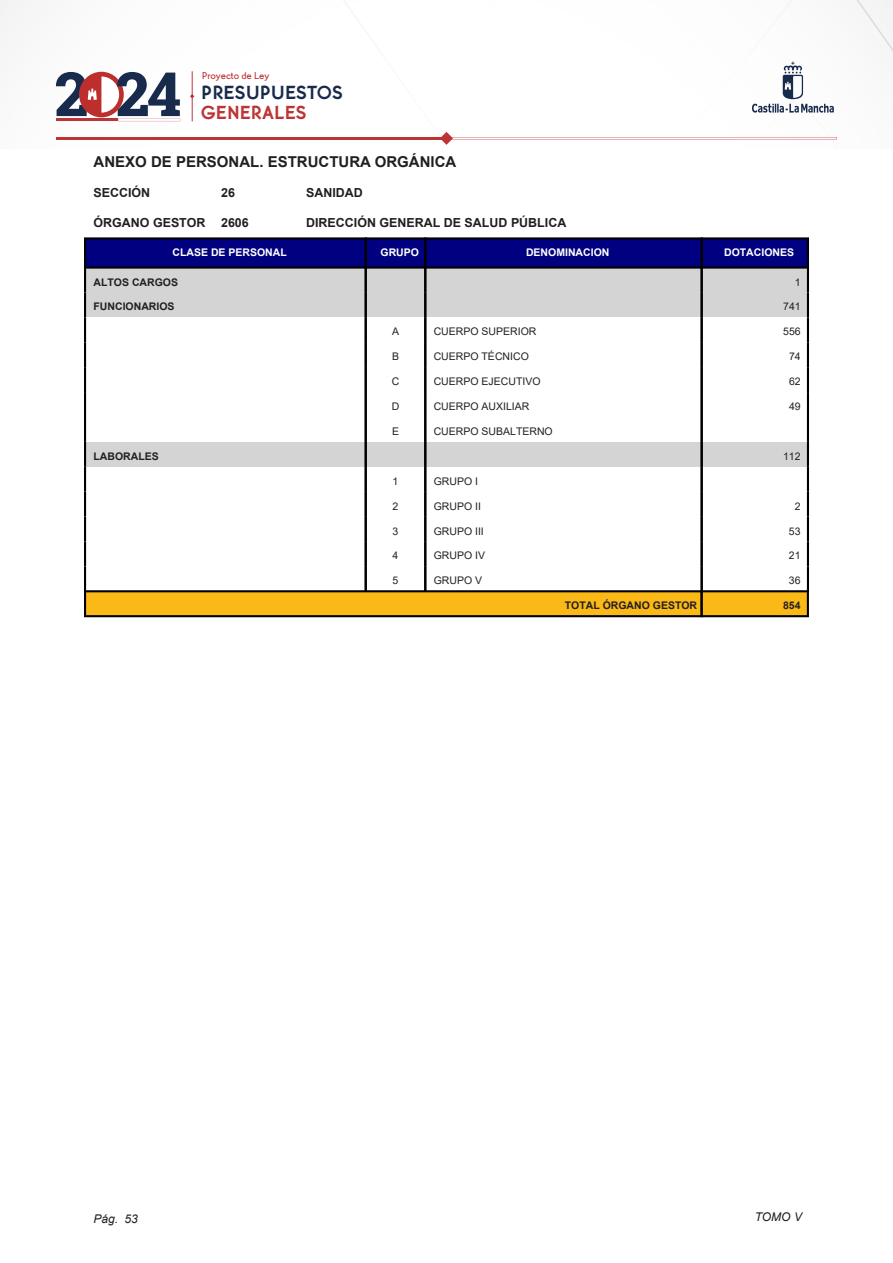
<style>
.page{position:relative;width:893px;height:1263px;background:#fff}
.page>*{position:absolute;margin:0;border:0;box-sizing:border-box;transform-origin:0 0}
.t1{font:700 19.8px "Martin Got URWT";color:#192b4c}
.t2{font:700 19.65px "Martin Got URWT";color:#bc3436}
.t3{font:700 15px "Arial";color:#231f20}
.t4{font:700 12.45px "Arial";color:#231f20}
.t5{font:italic 12px "Arial";color:#231f20}
.t6{font:10.5px "Arial";color:#231f20}
.t7{font:700 10.5px "Arial";color:#231f20}
.t8{font:700 10.5px "Arial";color:#fff}
.t9{font:500 10.2px "Martin Got URWT";letter-spacing:-.005em;color:#bc3436}
</style>
<div class="page">
<hr style="left:56px;top:137px;width:390px;height:2px;background:#bc3436">
<svg style="left:440px;top:0;width:453px;height:145px"></svg>
<svg style="left:0;top:0;width:272px;height:140px"></svg>
<div style="left:85px;top:238px;width:281px;height:30px;background:#000080"></div>
<div style="left:366px;top:238px;width:59px;height:30px;background:#000080"></div>
<div style="left:425px;top:238px;width:277px;height:30px;background:#000080"></div>
<div style="left:702px;top:238px;width:106px;height:30px;background:#000080"></div>
<div style="left:85px;top:268px;width:281px;height:24px;background:#d4d4d4"></div>
<div style="left:366px;top:268px;width:59px;height:24px;background:#d4d4d4"></div>
<div style="left:425px;top:268px;width:277px;height:24px;background:#d4d4d4"></div>
<div style="left:702px;top:268px;width:106px;height:24px;background:#d4d4d4"></div>
<div style="left:85px;top:292px;width:281px;height:25px;background:#d4d4d4"></div>
<div style="left:366px;top:292px;width:59px;height:25px;background:#d4d4d4"></div>
<div style="left:425px;top:292px;width:277px;height:25px;background:#d4d4d4"></div>
<div style="left:702px;top:292px;width:106px;height:25px;background:#d4d4d4"></div>
<div style="left:85px;top:442px;width:281px;height:25px;background:#d4d4d4"></div>
<div style="left:366px;top:442px;width:59px;height:25px;background:#d4d4d4"></div>
<div style="left:425px;top:442px;width:277px;height:25px;background:#d4d4d4"></div>
<div style="left:702px;top:442px;width:106px;height:25px;background:#d4d4d4"></div>
<div style="left:85px;top:591px;width:617px;height:25px;background:#fbb917"></div>
<div style="left:702px;top:591px;width:106px;height:25px;background:#fbb917"></div>
<hr style="left:84px;top:238px;width:2px;height:30px;background:#000">
<hr style="left:84px;top:237px;width:283px;height:2px;background:#000">
<hr style="left:84px;top:266px;width:283px;height:3px;background:#000">
<hr style="left:365px;top:238px;width:2px;height:30px;background:#000">
<hr style="left:365px;top:237px;width:61px;height:2px;background:#000">
<hr style="left:365px;top:266px;width:61px;height:3px;background:#000">
<hr style="left:424px;top:238px;width:2px;height:30px;background:#000">
<hr style="left:424px;top:237px;width:279px;height:2px;background:#000">
<hr style="left:424px;top:266px;width:279px;height:3px;background:#000">
<hr style="left:701px;top:238px;width:2px;height:30px;background:#000">
<hr style="left:807px;top:238px;width:2px;height:30px;background:#000">
<hr style="left:701px;top:237px;width:108px;height:2px;background:#000">
<hr style="left:701px;top:266px;width:108px;height:3px;background:#000">
<hr style="left:84px;top:268px;width:2px;height:24px;background:#000">
<hr style="left:365px;top:268px;width:2px;height:24px;background:#000">
<hr style="left:424px;top:268px;width:2px;height:24px;background:#000">
<hr style="left:701px;top:268px;width:2px;height:24px;background:#000">
<hr style="left:807px;top:268px;width:2px;height:24px;background:#000">
<hr style="left:84px;top:292px;width:2px;height:25px;background:#000">
<hr style="left:365px;top:292px;width:2px;height:25px;background:#000">
<hr style="left:424px;top:292px;width:2px;height:25px;background:#000">
<hr style="left:701px;top:292px;width:2px;height:25px;background:#000">
<hr style="left:807px;top:292px;width:2px;height:25px;background:#000">
<hr style="left:84px;top:317px;width:2px;height:25px;background:#000">
<hr style="left:365px;top:317px;width:2px;height:25px;background:#000">
<hr style="left:424px;top:317px;width:2px;height:25px;background:#000">
<hr style="left:701px;top:317px;width:2px;height:25px;background:#000">
<hr style="left:807px;top:317px;width:2px;height:25px;background:#000">
<hr style="left:84px;top:342px;width:2px;height:25px;background:#000">
<hr style="left:365px;top:342px;width:2px;height:25px;background:#000">
<hr style="left:424px;top:342px;width:2px;height:25px;background:#000">
<hr style="left:701px;top:342px;width:2px;height:25px;background:#000">
<hr style="left:807px;top:342px;width:2px;height:25px;background:#000">
<hr style="left:84px;top:367px;width:2px;height:25px;background:#000">
<hr style="left:365px;top:367px;width:2px;height:25px;background:#000">
<hr style="left:424px;top:367px;width:2px;height:25px;background:#000">
<hr style="left:701px;top:367px;width:2px;height:25px;background:#000">
<hr style="left:807px;top:367px;width:2px;height:25px;background:#000">
<hr style="left:84px;top:392px;width:2px;height:25px;background:#000">
<hr style="left:365px;top:392px;width:2px;height:25px;background:#000">
<hr style="left:424px;top:392px;width:2px;height:25px;background:#000">
<hr style="left:701px;top:392px;width:2px;height:25px;background:#000">
<hr style="left:807px;top:392px;width:2px;height:25px;background:#000">
<hr style="left:84px;top:417px;width:2px;height:25px;background:#000">
<hr style="left:365px;top:417px;width:2px;height:25px;background:#000">
<hr style="left:424px;top:417px;width:2px;height:25px;background:#000">
<hr style="left:701px;top:417px;width:2px;height:25px;background:#000">
<hr style="left:807px;top:417px;width:2px;height:25px;background:#000">
<hr style="left:84px;top:442px;width:2px;height:25px;background:#000">
<hr style="left:365px;top:442px;width:2px;height:25px;background:#000">
<hr style="left:424px;top:442px;width:2px;height:25px;background:#000">
<hr style="left:701px;top:442px;width:2px;height:25px;background:#000">
<hr style="left:807px;top:442px;width:2px;height:25px;background:#000">
<hr style="left:84px;top:467px;width:2px;height:25px;background:#000">
<hr style="left:365px;top:467px;width:2px;height:25px;background:#000">
<hr style="left:424px;top:467px;width:2px;height:25px;background:#000">
<hr style="left:701px;top:467px;width:2px;height:25px;background:#000">
<hr style="left:807px;top:467px;width:2px;height:25px;background:#000">
<hr style="left:84px;top:492px;width:2px;height:25px;background:#000">
<hr style="left:365px;top:492px;width:2px;height:25px;background:#000">
<hr style="left:424px;top:492px;width:2px;height:25px;background:#000">
<hr style="left:701px;top:492px;width:2px;height:25px;background:#000">
<hr style="left:807px;top:492px;width:2px;height:25px;background:#000">
<hr style="left:84px;top:517px;width:2px;height:24px;background:#000">
<hr style="left:365px;top:517px;width:2px;height:24px;background:#000">
<hr style="left:424px;top:517px;width:2px;height:24px;background:#000">
<hr style="left:701px;top:517px;width:2px;height:24px;background:#000">
<hr style="left:807px;top:517px;width:2px;height:24px;background:#000">
<hr style="left:84px;top:541px;width:2px;height:25px;background:#000">
<hr style="left:365px;top:541px;width:2px;height:25px;background:#000">
<hr style="left:424px;top:541px;width:2px;height:25px;background:#000">
<hr style="left:701px;top:541px;width:2px;height:25px;background:#000">
<hr style="left:807px;top:541px;width:2px;height:25px;background:#000">
<hr style="left:84px;top:566px;width:2px;height:25px;background:#000">
<hr style="left:365px;top:566px;width:2px;height:25px;background:#000">
<hr style="left:424px;top:566px;width:2px;height:25px;background:#000">
<hr style="left:701px;top:566px;width:2px;height:25px;background:#000">
<hr style="left:807px;top:566px;width:2px;height:25px;background:#000">
<hr style="left:84px;top:591px;width:2px;height:25px;background:#000">
<hr style="left:84px;top:590px;width:619px;height:2px;background:#000">
<hr style="left:84px;top:615px;width:619px;height:2px;background:#000">
<hr style="left:701px;top:591px;width:2px;height:25px;background:#000">
<hr style="left:807px;top:591px;width:2px;height:25px;background:#000">
<hr style="left:700px;top:590px;width:109px;height:2px;background:#000">
<hr style="left:700px;top:615px;width:109px;height:2px;background:#000">
<p class="t9" style="left:202px;top:70px;width:69px">Proyecto de Ley</p>
<h1 class="t1" style="left:201px;top:81px;width:143px">PRESUPUESTOS</h1>
<h2 class="t2" style="left:201px;top:101px;width:107px">GENERALES</h2>
<p class="t3" style="left:94px;top:151px;width:364px">ANEXO DE PERSONAL. ESTRUCTURA ORGÁNICA</p>
<p class="t4" style="left:94px;top:184px;width:58px">SECCIÓN</p>
<p class="t4" style="left:221px;top:184px;width:15px">26</p>
<p class="t4" style="left:306px;top:184px;width:58px">SANIDAD</p>
<p class="t4" style="left:94px;top:214px;width:157px">ÓRGANO GESTOR 2606</p>
<p class="t4" style="left:306px;top:214px;width:262px">DIRECCIÓN GENERAL DE SALUD PÚBLICA</p>
<p class="t8" style="left:172px;top:245px;width:116px">CLASE DE PERSONAL</p>
<p class="t8" style="left:380px;top:245px;width:40px">GRUPO</p>
<p class="t8" style="left:526px;top:245px;width:85px">DENOMINACION</p>
<p class="t8" style="left:724px;top:245px;width:72px">DOTACIONES</p>
<p class="t7" style="left:94px;top:274px;width:86px">ALTOS CARGOS</p>
<p class="t6" style="left:795px;top:275px;width:7px">1</p>
<p class="t7" style="left:94px;top:299px;width:83px">FUNCIONARIOS</p>
<p class="t6" style="left:783px;top:299px;width:19px">741</p>
<p class="t6" style="left:392px;top:324px;width:9px">A</p>
<p class="t6" style="left:434px;top:324px;width:104px">CUERPO SUPERIOR</p>
<p class="t6" style="left:783px;top:324px;width:19px">556</p>
<p class="t6" style="left:392px;top:349px;width:9px">B</p>
<p class="t6" style="left:434px;top:349px;width:97px">CUERPO TÉCNICO</p>
<p class="t6" style="left:789px;top:349px;width:13px">74</p>
<p class="t6" style="left:392px;top:374px;width:9px">C</p>
<p class="t6" style="left:434px;top:374px;width:108px">CUERPO EJECUTIVO</p>
<p class="t6" style="left:789px;top:374px;width:13px">62</p>
<p class="t6" style="left:392px;top:399px;width:9px">D</p>
<p class="t6" style="left:434px;top:399px;width:97px">CUERPO AUXILIAR</p>
<p class="t6" style="left:789px;top:399px;width:13px">49</p>
<p class="t6" style="left:392px;top:424px;width:9px">E</p>
<p class="t6" style="left:434px;top:424px;width:121px">CUERPO SUBALTERNO</p>
<p class="t7" style="left:93px;top:449px;width:67px">LABORALES</p>
<p class="t6" style="left:783px;top:449px;width:19px">112</p>
<p class="t6" style="left:393px;top:474px;width:7px">1</p>
<p class="t6" style="left:434px;top:474px;width:46px">GRUPO I</p>
<p class="t6" style="left:393px;top:499px;width:7px">2</p>
<p class="t6" style="left:434px;top:499px;width:49px">GRUPO II</p>
<p class="t6" style="left:795px;top:499px;width:7px">2</p>
<p class="t6" style="left:393px;top:524px;width:7px">3</p>
<p class="t6" style="left:434px;top:524px;width:52px">GRUPO III</p>
<p class="t6" style="left:789px;top:524px;width:13px">53</p>
<p class="t6" style="left:393px;top:548px;width:7px">4</p>
<p class="t6" style="left:434px;top:548px;width:53px">GRUPO IV</p>
<p class="t6" style="left:789px;top:548px;width:13px">21</p>
<p class="t6" style="left:393px;top:573px;width:7px">5</p>
<p class="t6" style="left:434px;top:573px;width:50px">GRUPO V</p>
<p class="t6" style="left:789px;top:573px;width:13px">36</p>
<p class="t7" style="left:565px;top:598px;width:134px">TOTAL ÓRGANO GESTOR</p>
<p class="t7" style="left:783px;top:598px;width:19px">854</p>
<p class="t5" style="left:94px;top:1211px;width:46px">Pág. 53</p>
<p class="t5" style="left:755px;top:1209px;width:49px">TOMO V</p>
</div>
